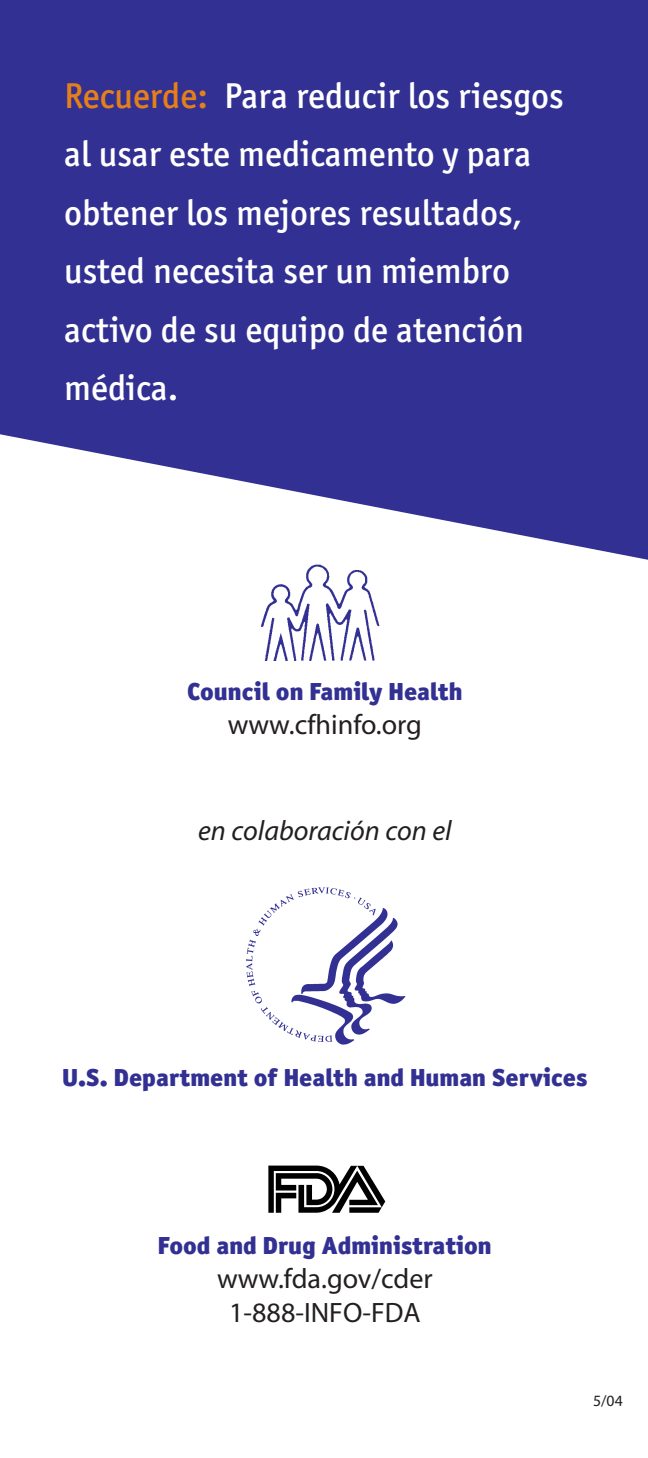
<style>
.page{position:relative;width:648px;height:1458px;background:#fff}
.page>*{position:absolute;margin:0;border:0;box-sizing:border-box;transform-origin:0 0}
.t1{font:500 36px/58.5px "Officina San ITC";color:#fff}
.t2{font:28.12px/33.8px "Myriad";color:#231f20;text-align:center}
.t3{font:italic 28.12px "Myriad";color:#231f20}
.t4{font:900 24.75px "Officina San ITC";color:#323092}
.t5{font:15.75px "Myriad";color:#231f20}
.s1{color:#e4801b}
</style>
<div class="page">
<svg style="left:0;top:0;width:648px;height:560px;background:#48469e"></svg>
<svg style="left:268px;top:1166px;width:117px;height:47px"></svg>
<img style="left:246px;top:887px;width:160px;height:158px">
<div style="left:253px;top:547px;width:143px;height:113px;background:#fff"></div>
<img style="left:261px;top:564px;width:119px;height:96px">
<p class="t1" style="left:64px;top:69px;width:501px"><span class="s1">Recuerde:</span> Para reducir los riesgos al usar este medicamento y para obtener los mejores resultados, usted necesita ser un miembro activo de su equipo de atención médica.</p>
<p class="t4" style="left:187px;top:682px;width:277px">Council on Family Health</p>
<p class="t2" style="left:228px;top:710px;width:195px">www.cfhinfo.org</p>
<p class="t3" style="left:198px;top:820px;width:255px">en colaboración con el</p>
<p class="t4" style="left:62px;top:1068px;width:527px">U.S. Department of Health and Human Services</p>
<p class="t4" style="left:158px;top:1237px;width:335px">Food and Drug Administration</p>
<p class="t2" style="left:217px;top:1264px;width:217px">www.fda.gov/cder<br>1-888-INFO-FDA</p>
<p class="t5" style="left:593px;top:1395px;width:31px">5/04</p>
</div>
